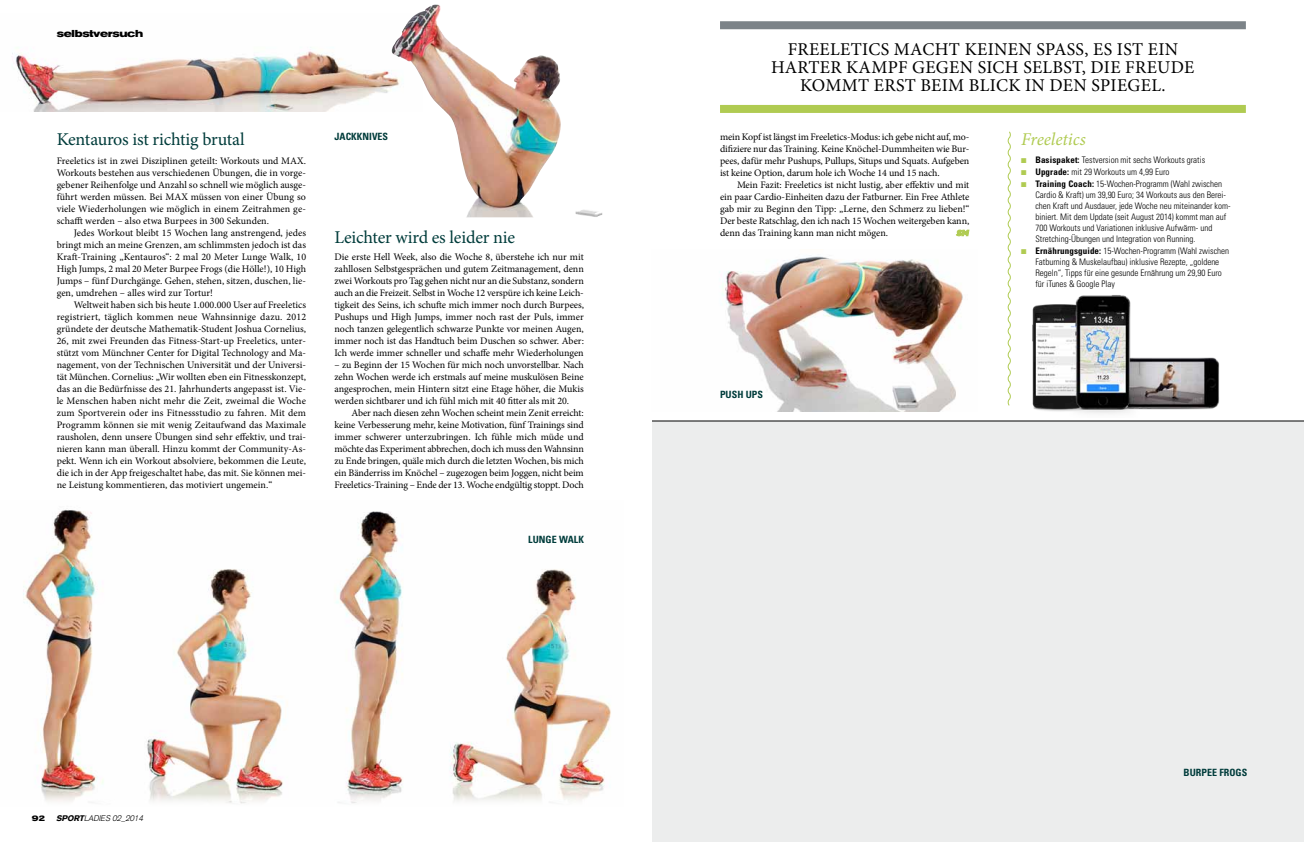
<style>
.page{position:relative;width:1304px;height:842px;background:#fff}
.page>*{position:absolute;margin:0;border:0;box-sizing:border-box;transform-origin:0 0}
.t1{font:18px "Minion Pro";letter-spacing:.015em;color:#000}
.t2{font:18px "Minion Pro";letter-spacing:-.01em;color:#003c3b}
.t3{font:italic 18px "Minion Pro";letter-spacing:-.005em;color:#b0cb52}
.t4{font:10px/12px "Minion Pro";letter-spacing:-.005em;color:#000;text-align:justify}
.t5{font:700 condensed 10px "Univers LT Std";letter-spacing:.005em;color:#003c3b}
.t6{font:700 expanded 10px "Akzidenz Grotesk Pro";letter-spacing:-.025em;color:#000}
.t7{font:300 condensed 9px/11px "Univers LT Std";color:#000}
.t8{font:italic 300 8px "Basic Commercial LT Com";color:#000}
.t9{font:700 expanded 8px "Akzidenz Grotesk Pro";color:#000}
.s1{font-weight:900}
.s2{color:#b0cb52}
.s3{font-weight:700}
</style>
<div class="page">
<svg style="left:956px;top:229px;width:14px;height:8px"></svg>
<img style="left:23px;top:509px;width:588px;height:295px">
<div style="left:652px;top:421px;width:652px;height:421px;background:#eceded"></div>
<hr style="left:652px;top:421px;width:652px;height:1px;background:#000">
<svg style="left:1007px;top:131px;width:4px;height:273px"></svg>
<img style="left:1008px;top:281px;width:212px;height:133px">
<img style="left:12px;top:47px;width:379px;height:64px">
<img style="left:391px;top:4px;width:211px;height:213px">
<img style="left:722px;top:255px;width:241px;height:156px">
<div style="left:720px;top:21px;width:526px;height:8px;background:#7c8388"></div>
<div style="left:720px;top:105px;width:526px;height:8px;background:#b0cb52"></div>
<p class="t6" style="left:57px;top:27px;width:88px">selbstversuch</p>
<h1 class="t2" style="left:57px;top:127px;width:189px">Kentauros ist richtig brutal</h1>
<p class="t4" style="left:57px;top:155px;width:251px">Freeletics ist in zwei Disziplinen geteilt: Workouts und MAX.<br>Workouts bestehen aus verschiedenen Übungen, die in vorge&shy;gebener Reihenfolge und Anzahl so schnell wie möglich ausge&shy;führt werden müssen. Bei MAX müssen von einer Übung so viele Wiederholungen wie möglich in einem Zeitrahmen ge&shy;schafft werden – also etwa Burpees in 300 Sekunden.</p>
<p class="t4" style="left:57px;top:227px;width:251px;text-indent:17px">Jedes Workout bleibt 15 Wochen lang anstrengend, jedes bringt mich an meine Grenzen, am schlimmsten jedoch ist das Kraft-Training „Kentauros“: 2 mal 20 Meter Lunge Walk, 10<br>High Jumps, 2 mal 20 Meter Burpee Frogs (die Hölle!), 10 High Jumps – fünf Durchgänge. Gehen, stehen, sitzen, duschen, lie&shy;gen, umdrehen – alles wird zur Tortur!</p>
<p class="t4" style="left:57px;top:299px;width:251px;text-indent:17px">Weltweit haben sich bis heute 1.000.000 User auf Freeletics registriert, täglich kommen neue Wahnsinnige dazu. 2012 gründete der deutsche Mathematik-Student Joshua Cornelius, 26, mit zwei Freunden das Fitness-Start-up Freeletics, unter&shy;stützt vom Münchner Center for Digital Technology and Ma&shy;nagement, von der Technischen Universität und der Universi&shy;tät München. Cornelius: „Wir wollten eben ein Fitnesskonzept, das an die Bedürfnisse des 21. Jahrhunderts angepasst ist. Vie&shy;le Menschen haben nicht mehr die Zeit, zweimal die Woche zum Sportverein oder ins Fitnessstudio zu fahren. Mit dem Programm können sie mit wenig Zeitaufwand das Maximale rausholen, denn unsere Übungen sind sehr effektiv, und trai&shy;nieren kann man überall. Hinzu kommt der Community-As&shy;pekt. Wenn ich ein Workout absolviere, bekommen die Leute, die ich in der App freigeschaltet habe, das mit. Sie können mei&shy;ne Leistung kommentieren, das motiviert ungemein.“</p>
<p class="t5" style="left:334px;top:130px;width:55px">JaCKKNIVES</p>
<h1 class="t2" style="left:334px;top:225px;width:182px">Leichter wird es leider nie</h1>
<p class="t4" style="left:334px;top:251px;width:251px">Die erste Hell Week, also die Woche 8, überstehe ich nur mit zahllosen Selbstgesprächen und gutem Zeitmanagement, denn zwei Workouts pro Tag gehen nicht nur an die Substanz, sondern auch an die Freizeit. Selbst in Woche 12 verspüre ich keine Leich&shy;tigkeit des Seins, ich schufte mich immer noch durch Burpees, Pushups und High Jumps, immer noch rast der Puls, immer noch tanzen gelegentlich schwarze Punkte vor meinen Augen, immer noch ist das Handtuch beim Duschen so schwer. Aber:<br>Ich werde immer schneller und schaffe mehr Wiederholungen</p>
<p class="t4" style="left:334px;top:359px;width:251px">– zu Beginn der 15 Wochen für mich noch unvorstellbar. Nach zehn Wochen werde ich erstmals auf meine muskulösen Beine angesprochen, mein Hintern sitzt eine Etage höher, die Mukis werden sichtbarer und ich fühl mich mit 40 fitter als mit 20.</p>
<p class="t4" style="left:334px;top:407px;width:251px;text-indent:17px">Aber nach diesen zehn Wochen scheint mein Zenit erreicht: keine Verbesserung mehr, keine Motivation, fünf Trainings sind immer schwerer unterzubringen. Ich fühle mich müde und möchte das Experiment abbrechen, doch ich muss den Wahnsinn zu Ende bringen, quäle mich durch die letzten Wochen, bis mich ein Bänderriss im Knöchel – zugezogen beim Joggen, nicht beim Freeletics-Training – Ende der 13. Woche endgültig stoppt. Doch</p>
<p class="t5" style="left:528px;top:533px;width:57px">LUNGE WALK</p>
<p class="t9" style="left:32px;top:813px;width:15px">92</p>
<p class="t8" style="left:57px;top:813px;width:88px"><span class="s1">SPORT</span>LADIES 02_2014</p>
<h1 class="t1" style="left:788px;top:37px;width:21px">Freeletics</h1>
<h1 class="t1" style="left:894px;top:37px;width:15px">macht</h1>
<h1 class="t1" style="left:965px;top:37px;width:12px">keinen</h1>
<h1 class="t1" style="left:1036px;top:37px;width:123px">SpaSS, es ist ein</h1>
<h1 class="t1" style="left:771px;top:55px;width:13px">harter</h1>
<h1 class="t1" style="left:846px;top:55px;width:26px">Kampf</h1>
<h1 class="t1" style="left:912px;top:55px;width:13px">gegen</h1>
<h1 class="t1" style="left:978px;top:55px;width:11px">sich</h1>
<h1 class="t1" style="left:1023px;top:55px;width:11px">selbst</h1>
<h1 class="t1" style="left:1082px;top:55px;width:20px">, die</h1>
<h1 class="t1" style="left:1125px;top:55px;width:23px">Freude</h1>
<h1 class="t1" style="left:800px;top:73px;width:15px">kommt</h1>
<h1 class="t1" style="left:874px;top:73px;width:12px">erst</h1>
<h1 class="t1" style="left:920px;top:73px;width:12px">beim</h1>
<h1 class="t1" style="left:969px;top:73px;width:22px">Blick</h1>
<h1 class="t1" style="left:1025px;top:73px;width:38px">in den</h1>
<h1 class="t1" style="left:1091px;top:73px;width:20px">Spiegel</h1>
<h1 class="t1" style="left:1161px;top:73px;width:6px">.</h1>
<p class="t4" style="left:720px;top:131px;width:251px">mein Kopf ist längst im Freeletics-Modus: ich gebe nicht auf, mo&shy;difiziere nur das Training. Keine Knöchel-Dummheiten wie Bur&shy;pees, dafür mehr Pushups, Pullups, Situps und Squats. Aufgeben ist keine Option, darum hole ich Woche 14 und 15 nach.</p>
<p class="t4" style="left:720px;top:179px;width:251px;text-indent:17px">Mein Fazit: Freeletics ist nicht lustig, aber effektiv und mit ein paar Cardio-Einheiten dazu der Fatburner. Ein Free Athlete gab mir zu Beginn den Tipp: „Lerne, den Schmerz zu lieben!“ Der beste Ratschlag, den ich nach 15 Wochen weitergeben kann, denn das Training kann man nicht mögen.</p>
<p class="t5" style="left:720px;top:388px;width:45px">PUSH UPS</p>
<h1 class="t3" style="left:1021px;top:127px;width:66px">Freeletics</h1>
<p class="t7" style="left:1021px;top:154px;width:186px"><span class="s2">■</span> <span class="s3">Basispaket:</span> Testversion mit sechs Workouts gratis</p>
<p class="t7" style="left:1021px;top:166px;width:150px"><span class="s2">■</span> <span class="s3">Upgrade:</span> mit 29 Workouts um 4,99 Euro</p>
<p class="t7" style="left:1035px;top:178px;width:197px;text-indent:-14px"><span class="s2">■</span> <span class="s3">Training Coach:</span> 15-Wochen-Programm (Wahl zwischen Cardio &amp; Kraft) um 39,90 Euro; 34 Workouts aus den Berei&shy;chen Kraft und Ausdauer, jede Woche neu miteinander kom&shy;biniert. Mit dem Update (seit August 2014) kommt man auf 700 Workouts und Variationen inklusive Aufwärm- und Stretching-Übungen und Integration von Running.</p>
<p class="t7" style="left:1035px;top:245px;width:195px;text-indent:-14px"><span class="s2">■</span> <span class="s3">Ernährungsguide:</span> 15-Wochen-Programm (Wahl zwischen Fatburning &amp; Muskelaufbau) inklusive Rezepte, „goldene Regeln“, Tipps für eine gesunde Ernährung um 29,90 Euro für iTunes &amp; Google Play</p>
<p class="t5" style="left:1183px;top:766px;width:64px">Burpee Frogs</p>
</div>
